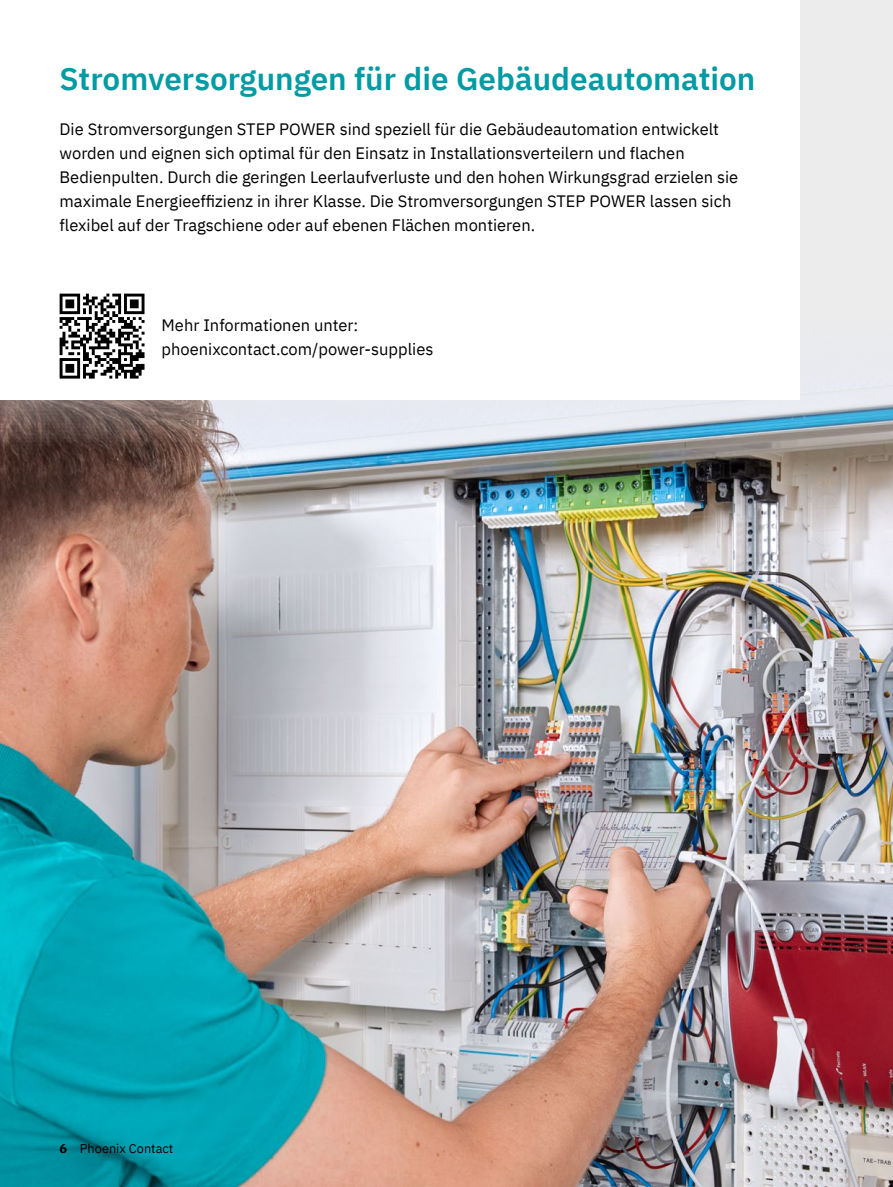
<style>
.page{position:relative;width:893px;height:1187px;background:#fff}
.page>*{position:absolute;margin:0;border:0;box-sizing:border-box;transform-origin:0 0}
.t1{font:31.5px "IBM Plex Sans Sm Bld";color:#009ba3}
.t2{font:16.5px/24px "IBM Plex Sans";color:#000}
.t3{font:12.75px "IBM Plex Sans";color:#000}
.s1{font-weight:700}
</style>
<div class="page">
<div style="left:0;top:0;width:893px;height:1186px;background:#ececed"></div>
<img style="left:0;top:320px;width:893px;height:866px">
<div style="left:0;top:0;width:799px;height:400px;background:#fff"></div>
<svg style="left:60px;top:293px;width:85px;height:85px"></svg>
<h1 class="t1" style="left:60px;top:54px;width:697px">Stromversorgungen für die Gebäudeautomation</h1>
<p class="t2" style="left:60px;top:116px;width:680px">Die Stromversorgungen STEP POWER sind speziell für die Gebäudeautomation entwickelt worden und eignen sich optimal für den Einsatz in Installationsverteilern und flachen Bedienpulten. Durch die geringen Leerlaufverluste und den hohen Wirkungsgrad erzielen sie maximale Energieeffizienz in ihrer Klasse. Die Stromversorgungen STEP POWER lassen sich flexibel auf der Tragschiene oder auf ebenen Flächen montieren.</p>
<p class="t2" style="left:162px;top:311px;width:273px">Mehr Informationen unter: phoenixcontact.com/power-supplies</p>
<p class="t3" style="left:60px;top:1138px;width:115px"><span class="s1">6</span> Phoenix Contact</p>
</div>
